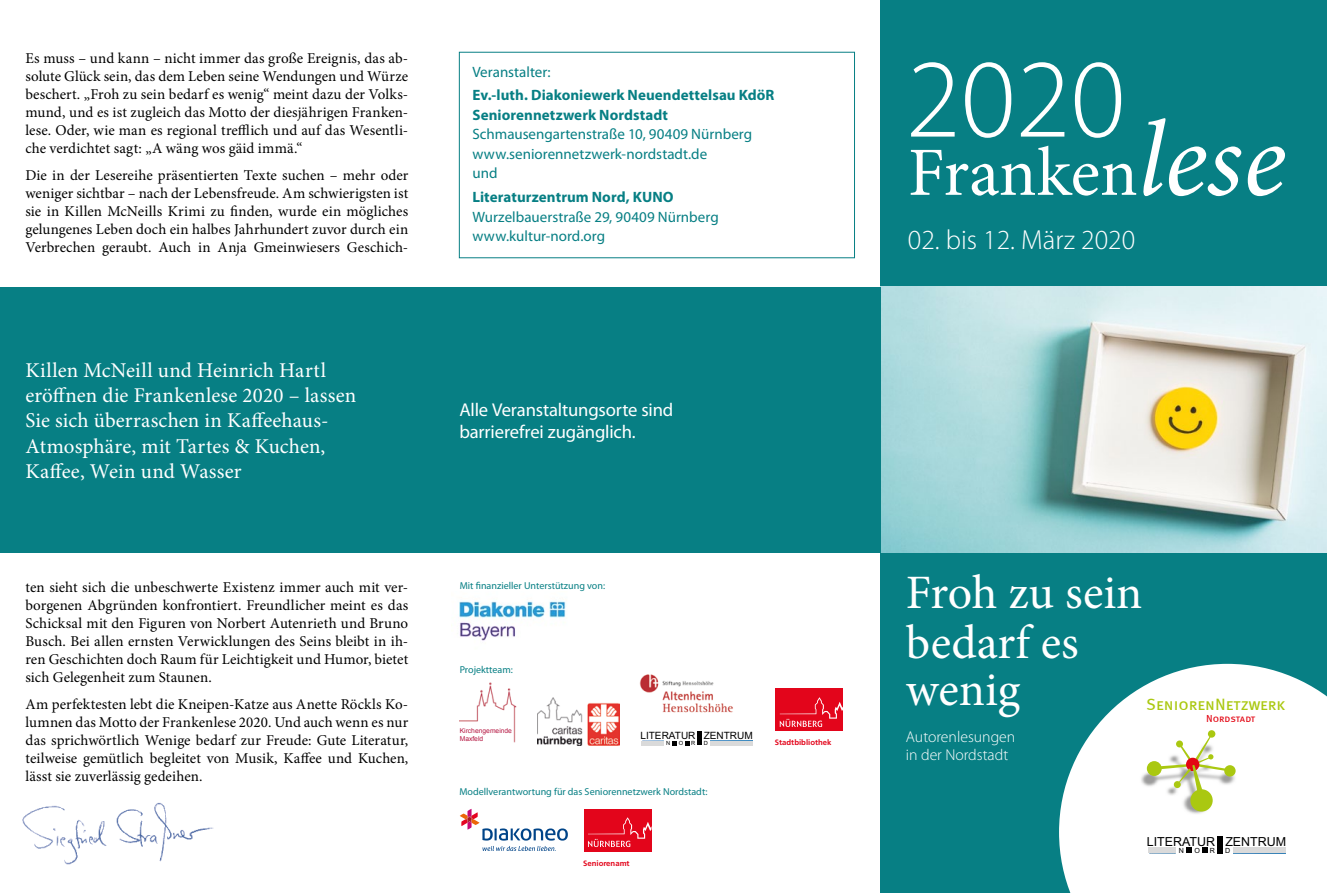
<style>
.page{position:relative;width:1327px;height:893px;background:#fff}
.page>*{position:absolute;margin:0;border:0;box-sizing:border-box;transform-origin:0 0}
.t1{font:300 112.5px "Myriad Pro";color:#fff}
.t2{font:italic 107.7px "Minion Pro";color:#fff}
.t3{font:69.15px "Minion Pro";letter-spacing:-.005em;color:#fff}
.t4{font:48px/48px "Minion Pro";color:#fff}
.t5{font:300 27.75px "Myriad Pro";color:#fff}
.t6{font:21px/25.2px "Minion Pro";letter-spacing:.005em;color:#fff}
.t7{font:18.6px/22.4px "Myriad Pro";letter-spacing:-.01em;color:#fff}
.t8{font:16.5px "Meta Book LF Caps";color:#aac811}
.t9{font:300 15.75px/18.9px "Myriad Pro";color:#fff}
.t10{font:15px/18px "Minion Pro";color:#000;text-align:justify}
.t11{font:15px/19.5px "Myriad Pro";color:#077f84}
.t12{font:700 15px/19.5px "Myriad Pro";letter-spacing:.005em;color:#077f84}
.t13{font:12.45px "Arial";color:#000}
.t14{font:10.2px "Meta Book LF Caps";letter-spacing:-.005em;color:#e30613}
.t15{font:10.05px "Myriad Pro";color:#077f84}
.t16{font:10.05px "Arial";color:#000}
.t17{font:700 7.8px "Frutiger";color:#e3051b}
.t18{font:7.05px "Arial";color:#000}
.t19{font:6.75px/8.1px "Arial";color:#b51641}
.t20{font:5.7px "Arial";color:#000}
</style>
<div class="page">
<div style="left:880px;top:0;width:447px;height:893px;background:#077f84"></div>
<svg style="left:1059px;top:664px;width:268px;height:229px;background:#d9ebec"></svg>
<img style="left:881px;top:287px;width:446px;height:266px">
<div style="left:0;top:287px;width:880px;height:266px;background:#077f84"></div>
<div style="left:459px;top:52px;width:396px;height:206px;border:1px solid #077f84"></div>
<img style="left:1134px;top:727px;width:114px;height:99px">
<div style="left:1190px;top:789px;width:22px;height:22px;background:#aac811;border-radius:50%"></div>
<div style="left:1147px;top:761px;width:14px;height:15px;background:#aac811;border-radius:50%"></div>
<div style="left:1208px;top:730px;width:7px;height:8px;background:#aac811;border-radius:50%"></div>
<div style="left:1224px;top:765px;width:11px;height:11px;background:#aac811;border-radius:50%"></div>
<svg style="left:1159px;top:736px;width:67px;height:56px;background:#e8e4cd"></svg>
<div style="left:1217px;top:836px;width:6px;height:17px;background:#000"></div>
<svg style="left:1201px;top:847px;width:6px;height:6px"></svg>
<svg style="left:1186px;top:847px;width:6px;height:6px"></svg>
<div style="left:1147px;top:847px;width:28px;height:6px;background:#dadada"></div>
<div style="left:1233px;top:847px;width:53px;height:6px;background:#dadada"></div>
<svg style="left:460px;top:809px;width:108px;height:42px"></svg>
<div style="left:584px;top:809px;width:67px;height:42px;background:#e3051b"></div>
<svg style="left:588px;top:817px;width:63px;height:30px"></svg>
<img style="left:459px;top:600px;width:107px;height:41px">
<div style="left:775px;top:689px;width:68px;height:42px;background:#e3051b"></div>
<svg style="left:780px;top:697px;width:63px;height:30px"></svg>
<div style="left:697px;top:731px;width:5px;height:14px;background:#000"></div>
<svg style="left:685px;top:741px;width:4px;height:4px"></svg>
<svg style="left:672px;top:741px;width:5px;height:4px"></svg>
<hr style="left:641px;top:741px;width:22px;height:4px;background:#dadada">
<hr style="left:710px;top:741px;width:42px;height:4px;background:#dadada">
<img style="left:639px;top:674px;width:94px;height:39px">
<img style="left:460px;top:682px;width:57px;height:61px">
<img style="left:537px;top:698px;width:82px;height:48px">
<img style="left:22px;top:802px;width:192px;height:62px">
<p class="t10" style="left:26px;top:49px;width:384px">Es muss – und kann – nicht immer das große Ereignis, das ab&shy;solute Glück sein, das dem Leben seine Wendungen und Würze beschert. „Froh zu sein bedarf es wenig“ meint dazu der Volks&shy;mund, und es ist zugleich das Motto der diesjährigen Franken&shy;lese. Oder, wie man es regional trefflich und auf das Wesentli&shy;che verdichtet sagt: „A wäng wos gäid immä.“</p>
<p class="t10" style="left:26px;top:166px;width:384px">Die in der Lesereihe präsentierten Texte suchen – mehr oder weniger sichtbar – nach der Lebensfreude. Am schwierigsten ist sie in Killen McNeills Krimi zu finden, wurde ein mögliches gelungenes Leben doch ein halbes Jahrhundert zuvor durch ein Verbrechen geraubt. Auch in Anja Gmeinwiesers Geschich-</p>
<h3 class="t6" style="left:26px;top:358px;width:332px">Killen McNeill und Heinrich Hartl eröffnen die Frankenlese 2020 – lassen Sie sich überraschen in Kaffeehaus-Atmosphäre, mit Tartes &amp; Kuchen, Kaffee, Wein und Wasser</h3>
<p class="t10" style="left:26px;top:579px;width:384px">ten sieht sich die unbeschwerte Existenz immer auch mit ver&shy;borgenen Abgründen konfrontiert. Freundlicher meint es das Schicksal mit den Figuren von Norbert Autenrieth und Bruno Busch. Bei allen ernsten Verwicklungen des Seins bleibt in ih&shy;ren Geschichten doch Raum für Leichtigkeit und Humor, bietet sich Gelegenheit zum Staunen.</p>
<p class="t10" style="left:26px;top:695px;width:384px">Am perfektesten lebt die Kneipen-Katze aus Anette Röckls Ko&shy;lumnen das Motto der Frankenlese 2020. Und auch wenn es nur das sprichwörtlich Wenige bedarf zur Freude: Gute Literatur, teilweise gemütlich begleitet von Musik, Kaffee und Kuchen, lässt sie zuverlässig gedeihen.</p>
<p class="t11" style="left:472px;top:62px;width:80px">Veranstalter:</p>
<p class="t12" style="left:472px;top:85px;width:303px">Ev.-luth. Diakoniewerk Neuendettelsau KdöR<br>Seniorennetzwerk Nordstadt</p>
<p class="t11" style="left:472px;top:124px;width:281px">Schmausengartenstraße 10, 90409 Nürnberg www.seniorennetzwerk-nordstadt.de<br>und</p>
<p class="t12" style="left:472px;top:187px;width:203px">Literaturzentrum Nord, KUNO</p>
<p class="t11" style="left:472px;top:207px;width:248px">Wurzelbauerstraße 29, 90409 Nürnberg www.kultur-nord.org</p>
<p class="t7" style="left:459px;top:398px;width:216px">Alle Veranstaltungsorte sind barrierefrei zugänglich.</p>
<p class="t15" style="left:460px;top:579px;width:147px">Mit finanzieller Unterstützung von:</p>
<p class="t15" style="left:460px;top:663px;width:55px">Projektteam:</p>
<p class="t19" style="left:460px;top:727px;width:54px">Kirchengemeinde<br>Maxfeld</p>
<p class="t16" style="left:640px;top:729px;width:114px">LITERATUR ZENTRUM</p>
<p class="t20" style="left:666px;top:740px;width:6px">N</p>
<p class="t20" style="left:679px;top:740px;width:6px">O</p>
<p class="t20" style="left:691px;top:740px;width:6px">R</p>
<p class="t20" style="left:703px;top:740px;width:6px">D</p>
<p class="t15" style="left:459px;top:785px;width:249px">Modellverantwortung für das Seniorennetzwerk Nordstadt:</p>
<p class="t17" style="left:775px;top:738px;width:58px">Stadtbibliothek</p>
<p class="t17" style="left:583px;top:858px;width:48px">Seniorenamt</p>
<h1 class="t1" style="left:906px;top:31px;width:221px">2020</h1>
<h2 class="t2" style="left:1137px;top:87px;width:150px">lese</h2>
<h3 class="t3" style="left:908px;top:126px;width:231px">Franken</h3>
<h3 class="t5" style="left:908px;top:223px;width:229px">02. bis 12. März 2020</h3>
<h3 class="t4" style="left:906px;top:569px;width:238px">Froh zu sein bedarf es wenig</h3>
<p class="t8" style="left:1146px;top:695px;width:141px">SeniorenNetzwerk</p>
<p class="t14" style="left:1206px;top:712px;width:51px">Nordstadt</p>
<p class="t9" style="left:906px;top:727px;width:111px">Autorenlesungen in der Nordstadt</p>
<p class="t13" style="left:1146px;top:833px;width:141px">LITERATUR ZENTRUM</p>
<p class="t18" style="left:1178px;top:846px;width:7px">N</p>
<p class="t18" style="left:1194px;top:846px;width:7px">O</p>
<p class="t18" style="left:1210px;top:846px;width:7px">R</p>
<p class="t18" style="left:1225px;top:846px;width:7px">D</p>
</div>
